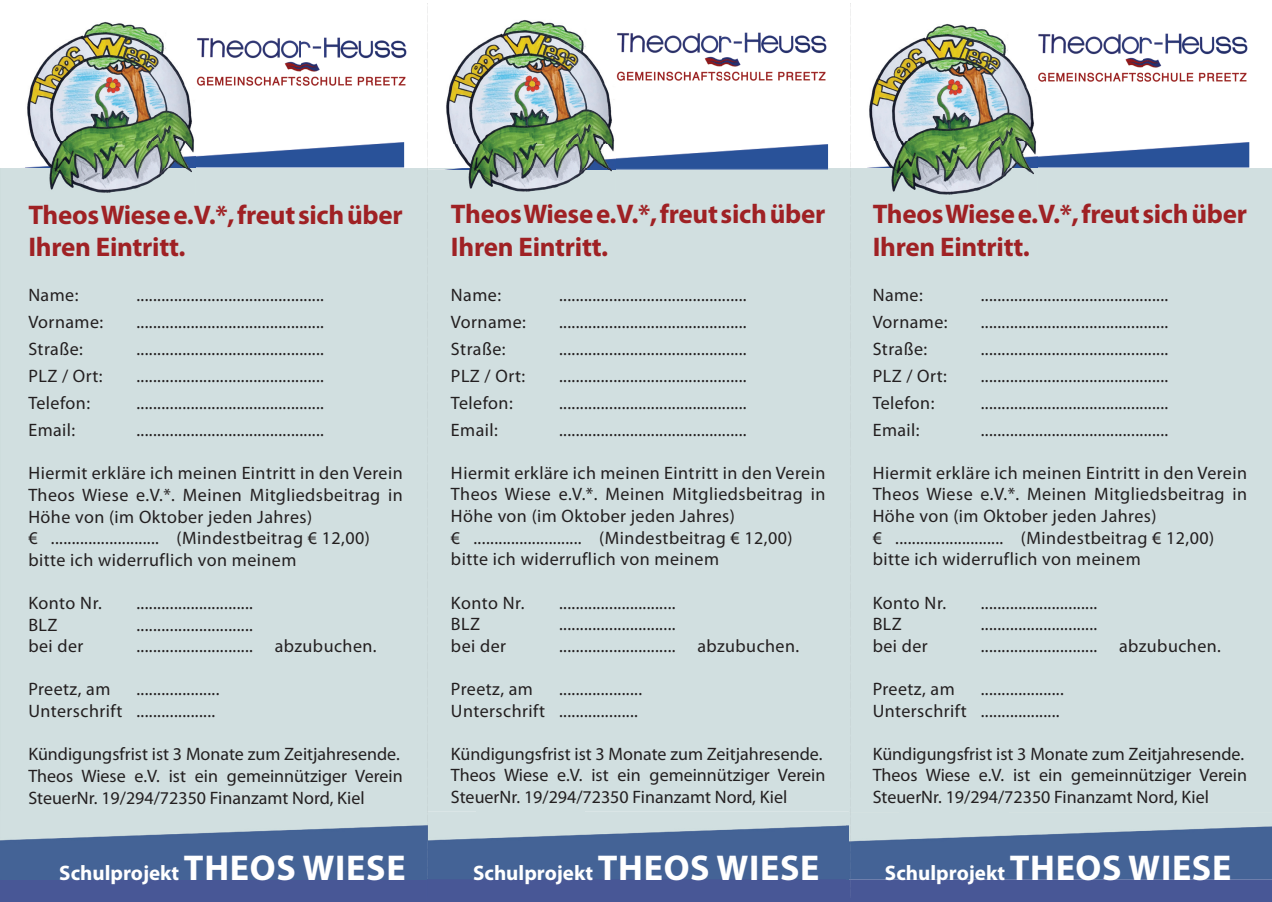
<style>
.page{position:relative;width:1272px;height:902px;background:#fff}
.page>*{position:absolute;margin:0;border:0;box-sizing:border-box;transform-origin:0 0}
.t1{font:700 27px/32.4px "Myriad Pro";letter-spacing:-.01em;color:#9f2124}
.t2{font:700 21px "Myriad Pro";color:#fff}
.t3{font:18px/21.6px "Myriad Pro";letter-spacing:.025em;color:#231f20}
.t4{font:18px/21.6px "Myriad Pro";color:#231f20}
.s1{font-size:36px}
</style>
<div class="page">
<img style="left:0;top:811px;width:1271px;height:90px">
<div style="left:582px;top:168px;width:318px;height:644px;background:#d1dfe0"></div>
<img style="left:426px;top:811px;width:1px;height:68px">
<svg style="left:427px;top:4px;width:1px;height:894px"></svg>
<img style="left:846px;top:812px;width:2px;height:67px">
<img style="left:195px;top:142px;width:209px;height:25px">
<img style="left:428px;top:144px;width:400px;height:25px">
<img style="left:1037px;top:142px;width:212px;height:25px">
<svg style="left:850px;top:3px;width:1px;height:894px"></svg>
<img style="left:25px;top:22px;width:170px;height:172px">
<img style="left:25px;top:142px;width:170px;height:25px">
<img style="left:445px;top:20px;width:170px;height:173px">
<img style="left:445px;top:168px;width:170px;height:1px">
<img style="left:867px;top:24px;width:170px;height:172px">
<img style="left:867px;top:142px;width:170px;height:25px">
<img style="left:1036px;top:32px;width:212px;height:55px">
<img style="left:196px;top:37px;width:211px;height:49px">
<img style="left:616px;top:32px;width:211px;height:49px">
<h1 class="t1" style="left:28px;top:197px;width:376px">Theos Wiese e.V.*, freut sich über<br>Ihren Eintritt.</h1>
<p class="t3" style="left:28px;top:284px;width:52px">Name:</p>
<p class="t3" style="left:136px;top:284px;width:189px">.............................................</p>
<p class="t3" style="left:28px;top:311px;width:76px">Vorname:</p>
<p class="t3" style="left:136px;top:311px;width:189px">.............................................</p>
<p class="t3" style="left:28px;top:338px;width:56px">Straße:</p>
<p class="t3" style="left:136px;top:338px;width:189px">.............................................</p>
<p class="t3" style="left:28px;top:365px;width:76px">PLZ / Ort:</p>
<p class="t3" style="left:136px;top:365px;width:189px">.............................................</p>
<p class="t3" style="left:28px;top:392px;width:63px">Telefon:</p>
<p class="t3" style="left:136px;top:392px;width:189px">.............................................</p>
<p class="t3" style="left:28px;top:419px;width:48px">Email:</p>
<p class="t3" style="left:136px;top:419px;width:189px">.............................................</p>
<p class="t3" style="left:28px;top:462px;width:376px">Hiermit erkläre ich meinen Eintritt in den Verein Theos Wiese e.V.*. Meinen Mitgliedsbeitrag in Höhe von (im Oktober jeden Jahres)<br>€ .......................... (Mindestbeitrag € 12,00) bitte ich widerruflich von meinem</p>
<p class="t3" style="left:28px;top:592px;width:75px">Konto Nr.</p>
<p class="t3" style="left:136px;top:592px;width:118px">............................</p>
<p class="t3" style="left:28px;top:613px;width:31px">BLZ</p>
<p class="t3" style="left:136px;top:613px;width:118px">............................</p>
<p class="t3" style="left:28px;top:635px;width:57px">bei der</p>
<p class="t3" style="left:136px;top:635px;width:242px">............................ abzubuchen.</p>
<p class="t3" style="left:28px;top:678px;width:83px">Preetz, am</p>
<p class="t3" style="left:28px;top:678px;width:193px;text-align:right">....................<br>Unterschrift ...................</p>
<p class="t4" style="left:28px;top:743px;width:376px">Kündigungsfrist ist 3 Monate zum Zeitjahresende.<br>Theos Wiese e.V. ist ein gemeinnütziger Verein<br>SteuerNr. 19/294/72350 Finanzamt Nord, Kiel</p>
<h1 class="t1" style="left:451px;top:197px;width:376px">Theos Wiese e.V.*, freut sich über<br>Ihren Eintritt.</h1>
<p class="t3" style="left:451px;top:283px;width:52px">Name:</p>
<p class="t3" style="left:559px;top:283px;width:189px">.............................................</p>
<p class="t3" style="left:451px;top:310px;width:76px">Vorname:</p>
<p class="t3" style="left:559px;top:310px;width:189px">.............................................</p>
<p class="t3" style="left:451px;top:337px;width:56px">Straße:</p>
<p class="t3" style="left:559px;top:337px;width:189px">.............................................</p>
<p class="t3" style="left:451px;top:364px;width:76px">PLZ / Ort:</p>
<p class="t3" style="left:559px;top:364px;width:189px">.............................................</p>
<p class="t3" style="left:451px;top:391px;width:63px">Telefon:</p>
<p class="t3" style="left:559px;top:391px;width:189px">.............................................</p>
<p class="t3" style="left:451px;top:418px;width:48px">Email:</p>
<p class="t3" style="left:559px;top:418px;width:189px">.............................................</p>
<p class="t3" style="left:451px;top:461px;width:376px">Hiermit erkläre ich meinen Eintritt in den Verein Theos Wiese e.V.*. Meinen Mitgliedsbeitrag in Höhe von (im Oktober jeden Jahres)<br>€ .......................... (Mindestbeitrag € 12,00) bitte ich widerruflich von meinem</p>
<p class="t3" style="left:451px;top:591px;width:75px">Konto Nr.</p>
<p class="t3" style="left:559px;top:591px;width:118px">............................</p>
<p class="t3" style="left:451px;top:613px;width:31px">BLZ</p>
<p class="t3" style="left:559px;top:613px;width:118px">............................</p>
<p class="t3" style="left:451px;top:634px;width:57px">bei der</p>
<p class="t3" style="left:559px;top:634px;width:242px">............................ abzubuchen.</p>
<p class="t3" style="left:451px;top:677px;width:83px">Preetz, am</p>
<p class="t3" style="left:451px;top:677px;width:193px;text-align:right">....................<br>Unterschrift ...................</p>
<p class="t4" style="left:451px;top:742px;width:376px">Kündigungsfrist ist 3 Monate zum Zeitjahresende.<br>Theos Wiese e.V. ist ein gemeinnütziger Verein<br>SteuerNr. 19/294/72350 Finanzamt Nord, Kiel</p>
<h1 class="t1" style="left:872px;top:197px;width:376px">Theos Wiese e.V.*, freut sich über<br>Ihren Eintritt.</h1>
<p class="t3" style="left:872px;top:283px;width:52px">Name:</p>
<p class="t3" style="left:980px;top:283px;width:189px">.............................................</p>
<p class="t3" style="left:872px;top:310px;width:76px">Vorname:</p>
<p class="t3" style="left:980px;top:310px;width:189px">.............................................</p>
<p class="t3" style="left:872px;top:337px;width:56px">Straße:</p>
<p class="t3" style="left:980px;top:337px;width:189px">.............................................</p>
<p class="t3" style="left:872px;top:364px;width:76px">PLZ / Ort:</p>
<p class="t3" style="left:980px;top:364px;width:189px">.............................................</p>
<p class="t3" style="left:872px;top:391px;width:63px">Telefon:</p>
<p class="t3" style="left:980px;top:391px;width:189px">.............................................</p>
<p class="t3" style="left:872px;top:418px;width:48px">Email:</p>
<p class="t3" style="left:980px;top:418px;width:189px">.............................................</p>
<p class="t3" style="left:872px;top:461px;width:376px">Hiermit erkläre ich meinen Eintritt in den Verein Theos Wiese e.V.*. Meinen Mitgliedsbeitrag in Höhe von (im Oktober jeden Jahres)<br>€ .......................... (Mindestbeitrag € 12,00) bitte ich widerruflich von meinem</p>
<p class="t3" style="left:872px;top:591px;width:75px">Konto Nr.</p>
<p class="t3" style="left:980px;top:591px;width:118px">............................</p>
<p class="t3" style="left:872px;top:613px;width:31px">BLZ</p>
<p class="t3" style="left:980px;top:613px;width:118px">............................</p>
<p class="t3" style="left:872px;top:634px;width:57px">bei der</p>
<p class="t3" style="left:980px;top:634px;width:242px">............................ abzubuchen.</p>
<p class="t3" style="left:872px;top:677px;width:83px">Preetz, am</p>
<p class="t3" style="left:872px;top:677px;width:193px;text-align:right">....................<br>Unterschrift ...................</p>
<p class="t4" style="left:872px;top:742px;width:376px">Kündigungsfrist ist 3 Monate zum Zeitjahresende.<br>Theos Wiese e.V. ist ein gemeinnütziger Verein<br>SteuerNr. 19/294/72350 Finanzamt Nord, Kiel</p>
<p class="t2" style="left:59px;top:858px;width:348px">Schulprojekt <span class="s1">THEOS WIESE</span></p>
<p class="t2" style="left:473px;top:858px;width:348px">Schulprojekt <span class="s1">THEOS WIESE</span></p>
<p class="t2" style="left:885px;top:858px;width:348px">Schulprojekt <span class="s1">THEOS WIESE</span></p>
</div>
